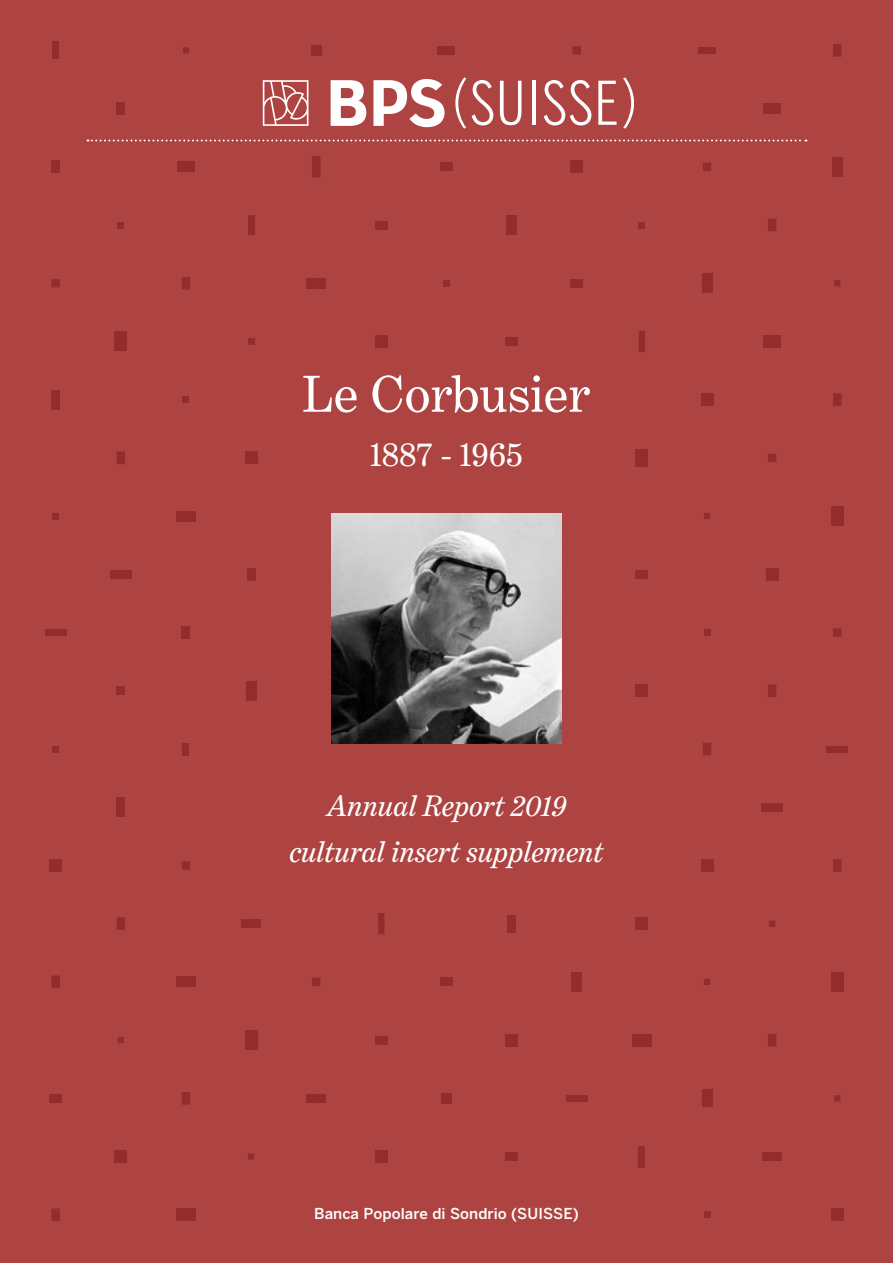
<style>
.page{position:relative;width:893px;height:1263px;background:#ad4441}
.page>*{position:absolute;margin:0;border:0;box-sizing:border-box;transform-origin:0 0}
.t1{font:52.5px "Benton Modern Two";color:#fff}
.t2{font:34.5px "Benton Modern Two";color:#fff}
.t3{font:italic 30px/46.3px "Benton Modern Two";letter-spacing:.005em;color:#fff;text-align:center}
.t4{font:500 15px "Benton Sans TF";letter-spacing:.005em;color:#fff}
</style>
<div class="page">
<svg style="left:88px;top:140px;width:718px;height:1px"></svg>
<img style="left:332px;top:513px;width:229px;height:230px">
<svg style="left:331px;top:80px;width:35px;height:46px"></svg>
<svg style="left:373px;top:79px;width:72px;height:48px"></svg>
<svg style="left:455px;top:77px;width:11px;height:52px"></svg>
<svg style="left:472px;top:80px;width:21px;height:45px"></svg>
<svg style="left:500px;top:81px;width:21px;height:44px"></svg>
<hr style="left:532px;top:81px;width:4px;height:44px;background:#fff">
<svg style="left:544px;top:80px;width:47px;height:45px"></svg>
<svg style="left:598px;top:81px;width:19px;height:44px"></svg>
<svg style="left:623px;top:77px;width:11px;height:52px"></svg>
<svg style="left:263px;top:80px;width:45px;height:46px"></svg>
<svg style="left:833px;top:44px;width:8px;height:13px"></svg>
<svg style="left:183px;top:47px;width:6px;height:7px"></svg>
<div style="left:438px;top:46px;width:17px;height:9px;background:#932d2b"></div>
<svg style="left:572px;top:46px;width:9px;height:9px"></svg>
<div style="left:311px;top:45px;width:11px;height:11px;background:#932d2b"></div>
<div style="left:53px;top:42px;width:6px;height:17px;background:#932d2b"></div>
<div style="left:698px;top:47px;width:17px;height:7px;background:#932d2b"></div>
<div style="left:832px;top:157px;width:11px;height:19px;background:#932d2b"></div>
<div style="left:177px;top:161px;width:17px;height:11px;background:#932d2b"></div>
<div style="left:440px;top:163px;width:13px;height:8px;background:#932d2b"></div>
<div style="left:570px;top:160px;width:13px;height:13px;background:#932d2b"></div>
<svg style="left:312px;top:156px;width:8px;height:21px"></svg>
<svg style="left:703px;top:163px;width:8px;height:8px"></svg>
<div style="left:831px;top:1208px;width:13px;height:13px;background:#932d2b"></div>
<div style="left:176px;top:1208px;width:20px;height:13px;background:#932d2b"></div>
<svg style="left:51px;top:1208px;width:9px;height:13px"></svg>
<svg style="left:834px;top:280px;width:6px;height:6px"></svg>
<svg style="left:182px;top:277px;width:8px;height:13px"></svg>
<div style="left:443px;top:280px;width:7px;height:6px;background:#932d2b"></div>
<div style="left:570px;top:279px;width:13px;height:8px;background:#932d2b"></div>
<div style="left:307px;top:278px;width:19px;height:11px;background:#932d2b"></div>
<svg style="left:51px;top:279px;width:9px;height:8px"></svg>
<div style="left:702px;top:274px;width:10px;height:19px;background:#932d2b"></div>
<svg style="left:834px;top:1095px;width:6px;height:6px"></svg>
<svg style="left:182px;top:1092px;width:8px;height:13px"></svg>
<div style="left:441px;top:1093px;width:11px;height:11px;background:#932d2b"></div>
<div style="left:566px;top:1095px;width:21px;height:6px;background:#932d2b"></div>
<div style="left:307px;top:1094px;width:19px;height:8px;background:#932d2b"></div>
<div style="left:702px;top:1090px;width:10px;height:17px;background:#932d2b"></div>
<svg style="left:833px;top:393px;width:8px;height:13px"></svg>
<div style="left:51px;top:390px;width:9px;height:19px;background:#932d2b"></div>
<div style="left:701px;top:393px;width:12px;height:13px;background:#932d2b"></div>
<div style="left:831px;top:506px;width:13px;height:20px;background:#932d2b"></div>
<div style="left:176px;top:511px;width:20px;height:10px;background:#932d2b"></div>
<svg style="left:704px;top:513px;width:6px;height:6px"></svg>
<svg style="left:833px;top:628px;width:8px;height:9px"></svg>
<div style="left:704px;top:629px;width:6px;height:7px;background:#932d2b"></div>
<div style="left:831px;top:972px;width:13px;height:19px;background:#932d2b"></div>
<div style="left:176px;top:976px;width:20px;height:11px;background:#932d2b"></div>
<div style="left:440px;top:978px;width:13px;height:8px;background:#932d2b"></div>
<div style="left:571px;top:972px;width:11px;height:19px;background:#932d2b"></div>
<svg style="left:312px;top:978px;width:8px;height:8px"></svg>
<svg style="left:51px;top:975px;width:9px;height:13px"></svg>
<svg style="left:704px;top:979px;width:6px;height:6px"></svg>
<svg style="left:833px;top:859px;width:8px;height:13px"></svg>
<svg style="left:182px;top:861px;width:8px;height:9px"></svg>
<div style="left:49px;top:859px;width:13px;height:13px;background:#932d2b"></div>
<div style="left:701px;top:859px;width:12px;height:13px;background:#932d2b"></div>
<div style="left:827px;top:746px;width:21px;height:6px;background:#932d2b"></div>
<div style="left:183px;top:743px;width:6px;height:12px;background:#932d2b"></div>
<svg style="left:703px;top:743px;width:8px;height:12px"></svg>
<div style="left:763px;top:1152px;width:19px;height:9px;background:#932d2b"></div>
<div style="left:505px;top:1152px;width:13px;height:9px;background:#932d2b"></div>
<div style="left:375px;top:1150px;width:13px;height:13px;background:#932d2b"></div>
<div style="left:114px;top:1150px;width:13px;height:13px;background:#932d2b"></div>
<svg style="left:248px;top:1153px;width:6px;height:7px"></svg>
<div style="left:764px;top:103px;width:17px;height:11px;background:#932d2b"></div>
<div style="left:117px;top:102px;width:8px;height:13px;background:#932d2b"></div>
<div style="left:51px;top:160px;width:9px;height:13px;background:#932d2b"></div>
<svg style="left:768px;top:1034px;width:8px;height:12px"></svg>
<div style="left:505px;top:1034px;width:13px;height:12px;background:#932d2b"></div>
<div style="left:375px;top:1036px;width:13px;height:8px;background:#932d2b"></div>
<div style="left:632px;top:1034px;width:19px;height:12px;background:#932d2b"></div>
<svg style="left:118px;top:1037px;width:6px;height:6px"></svg>
<div style="left:245px;top:1030px;width:12px;height:20px;background:#932d2b"></div>
<svg style="left:768px;top:219px;width:8px;height:12px"></svg>
<div style="left:506px;top:215px;width:11px;height:20px;background:#932d2b"></div>
<div style="left:375px;top:221px;width:13px;height:8px;background:#932d2b"></div>
<svg style="left:639px;top:222px;width:6px;height:6px"></svg>
<div style="left:248px;top:215px;width:6px;height:20px;background:#932d2b"></div>
<svg style="left:769px;top:920px;width:6px;height:7px"></svg>
<div style="left:507px;top:915px;width:9px;height:17px;background:#932d2b"></div>
<svg style="left:378px;top:913px;width:7px;height:21px"></svg>
<div style="left:635px;top:917px;width:13px;height:13px;background:#932d2b"></div>
<svg style="left:117px;top:917px;width:8px;height:13px"></svg>
<div style="left:242px;top:919px;width:19px;height:9px;background:#932d2b"></div>
<div style="left:761px;top:803px;width:22px;height:8px;background:#932d2b"></div>
<div style="left:117px;top:798px;width:8px;height:19px;background:#932d2b"></div>
<svg style="left:768px;top:684px;width:8px;height:13px"></svg>
<div style="left:635px;top:684px;width:13px;height:13px;background:#932d2b"></div>
<div style="left:246px;top:681px;width:10px;height:19px;background:#932d2b"></div>
<div style="left:182px;top:626px;width:8px;height:13px;background:#932d2b"></div>
<div style="left:247px;top:568px;width:8px;height:13px;background:#932d2b"></div>
<div style="left:764px;top:335px;width:17px;height:13px;background:#932d2b"></div>
<div style="left:505px;top:337px;width:13px;height:9px;background:#932d2b"></div>
<div style="left:375px;top:335px;width:13px;height:13px;background:#932d2b"></div>
<svg style="left:639px;top:331px;width:6px;height:21px"></svg>
<div style="left:114px;top:332px;width:13px;height:19px;background:#932d2b"></div>
<svg style="left:768px;top:454px;width:8px;height:8px"></svg>
<div style="left:635px;top:449px;width:13px;height:17px;background:#932d2b"></div>
<svg style="left:117px;top:451px;width:8px;height:13px"></svg>
<div style="left:245px;top:451px;width:12px;height:13px;background:#932d2b"></div>
<div style="left:766px;top:568px;width:12px;height:13px;background:#932d2b"></div>
<div style="left:635px;top:570px;width:13px;height:9px;background:#932d2b"></div>
<div style="left:49px;top:1094px;width:13px;height:8px;background:#932d2b"></div>
<div style="left:704px;top:1211px;width:6px;height:7px;background:#932d2b"></div>
<div style="left:639px;top:1146px;width:6px;height:21px;background:#932d2b"></div>
<svg style="left:53px;top:746px;width:6px;height:6px"></svg>
<svg style="left:53px;top:513px;width:6px;height:6px"></svg>
<div style="left:117px;top:686px;width:8px;height:9px;background:#932d2b"></div>
<div style="left:183px;top:396px;width:6px;height:7px;background:#932d2b"></div>
<div style="left:248px;top:338px;width:6px;height:7px;background:#932d2b"></div>
<svg style="left:118px;top:222px;width:6px;height:6px"></svg>
<div style="left:110px;top:570px;width:21px;height:9px;background:#932d2b"></div>
<div style="left:45px;top:629px;width:21px;height:7px;background:#932d2b"></div>
<h1 class="t1" style="left:302px;top:364px;width:290px">Le Corbusier</h1>
<p class="t2" style="left:370px;top:435px;width:155px">1887 - 1965</p>
<p class="t3" style="left:289px;top:782px;width:316px">Annual Report 2019 cultural insert supplement</p>
<p class="t4" style="left:314px;top:1205px;width:266px">Banca Popolare di Sondrio (SUISSE)</p>
</div>
